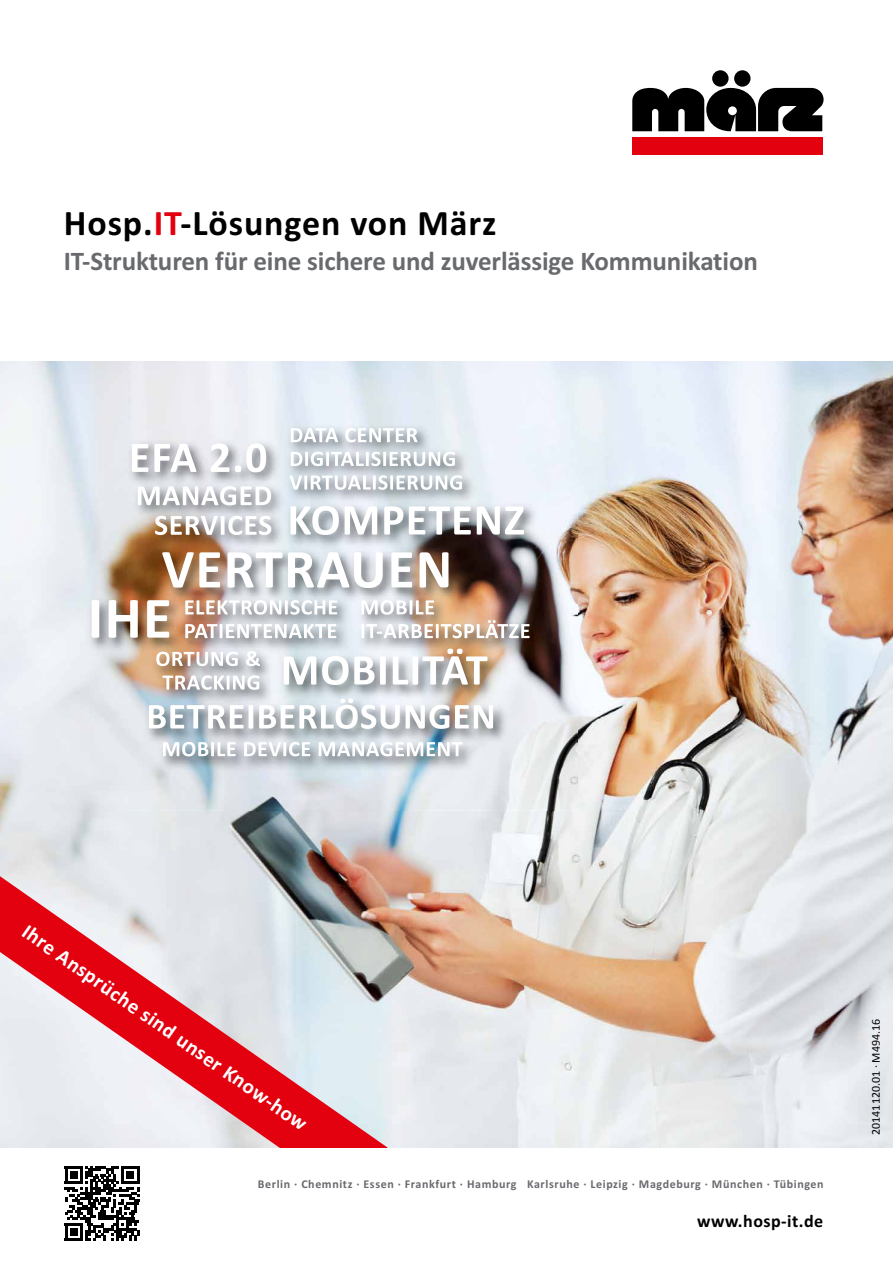
<style>
.page{position:relative;width:893px;height:1263px;background:#fff}
.page>*{position:absolute;margin:0;border:0;box-sizing:border-box;transform-origin:0 0}
.t1{font:700 36px "Calibri";letter-spacing:.025em;color:#000}
.t2{font:700 27px "Calibri";letter-spacing:-.005em;color:#686a6e}
.t3{font:700 21px "Calibri";color:#fff}
.t4{font:700 18px "Calibri";letter-spacing:.025em;color:#000}
.t5{font:700 12px "Calibri";letter-spacing:.05em;color:#686a6e}
.t6{font:12px "Calibri";color:#000}
.s1{color:#e3000f}
</style>
<div class="page">
<svg style="left:632px;top:70px;width:192px;height:61px"></svg>
<div style="left:632px;top:137px;width:191px;height:18px;background:#e3000f"></div>
<img style="left:0;top:361px;width:893px;height:787px">
<img style="left:57px;top:387px;width:520px;height:423px">
<svg style="left:162px;top:552px;width:286px;height:36px"></svg>
<svg style="left:290px;top:506px;width:234px;height:29px"></svg>
<img style="left:361px;top:600px;width:168px;height:38px">
<svg style="left:185px;top:624px;width:151px;height:14px"></svg>
<svg style="left:185px;top:600px;width:152px;height:15px"></svg>
<svg style="left:155px;top:516px;width:116px;height:19px"></svg>
<svg style="left:138px;top:486px;width:133px;height:19px"></svg>
<svg style="left:162px;top:675px;width:97px;height:15px"></svg>
<svg style="left:156px;top:651px;width:104px;height:15px"></svg>
<svg style="left:291px;top:428px;width:126px;height:14px"></svg>
<svg style="left:149px;top:699px;width:344px;height:30px"></svg>
<svg style="left:92px;top:600px;width:77px;height:38px"></svg>
<svg style="left:284px;top:649px;width:203px;height:36px"></svg>
<svg style="left:163px;top:742px;width:299px;height:14px"></svg>
<svg style="left:289px;top:475px;width:173px;height:15px"></svg>
<svg style="left:132px;top:443px;width:134px;height:29px"></svg>
<svg style="left:291px;top:452px;width:164px;height:14px"></svg>
<svg style="left:0;top:876px;width:387px;height:272px;background:#ddaab0"></svg>
<svg style="left:64px;top:1166px;width:76px;height:75px"></svg>
<svg style="left:65px;top:1166px;width:74px;height:75px"></svg>
<hr style="left:121px;top:1166px;width:18px;height:3px;background:#000">
<h1 class="t1" style="left:64px;top:200px;width:434px">Hosp.<span class="s1">IT</span>-Lösungen von März</h1>
<h2 class="t2" style="left:64px;top:244px;width:696px">IT-Strukturen für eine sichere und zuverlässige Kommunikation</h2>
<h3 class="t3" style="left:32px;top:918px;width:344px;rotate:35deg">Ihre Ansprüche sind unser Know-how</h3>
<p class="t5" style="left:258px;top:1176px;width:567px">Berlin · Chemnitz · Essen · Frankfurt · Hamburg Karlsruhe · Leipzig · Magdeburg · München · Tübingen</p>
<h3 class="t4" style="left:697px;top:1209px;width:127px">www.hosp-it.de</h3>
<p class="t6" style="left:868px;top:1135px;width:118px;rotate:-90deg">20141120.01 · M494.16</p>
</div>
